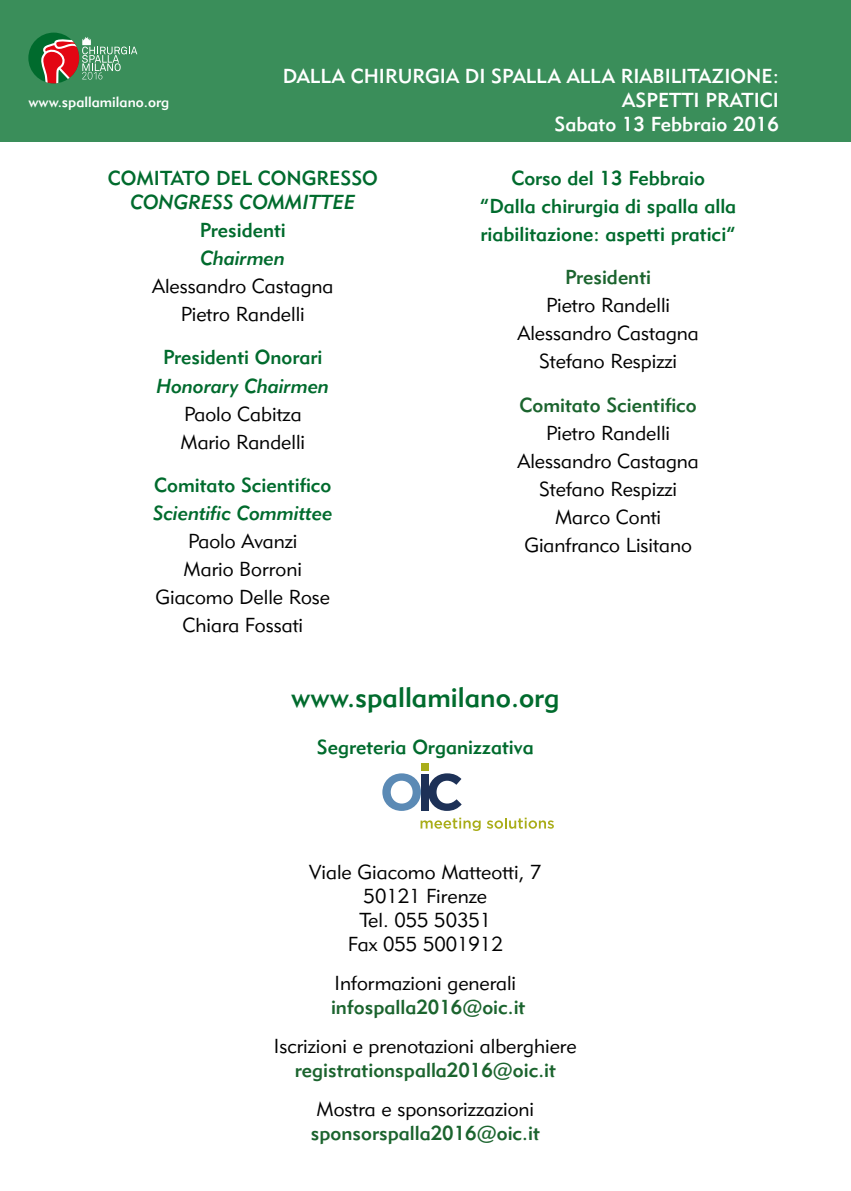
<style>
.page{position:relative;width:851px;height:1191px;background:#fff}
.page>*{position:absolute;margin:0;border:0;box-sizing:border-box;transform-origin:0 0}
.t1{font:28px "Geometric 415 BT Medium A";color:#006b2d}
.t2{font:20px/28px "Geometric 415 BT Lite A";color:#000;text-align:center}
.t3{font:20px/28px "Geometric 415 BT Medium A";color:#006b2d;text-align:center}
.t4{font:20px "Geometric 415 BT Medium A";color:#1b642e}
.t5{font:20px/24px "Geometric 415 BT Medium A";color:#fff;text-align:right}
.t6{font:20px "Geometric 415 BT Medium Italic A";color:#006b2d}
.t7{font:14.6px "Geometric 415 BT Medium A";color:#fff}
</style>
<div class="page">
<div style="left:0;top:0;width:850px;height:142px;background:#3a8e5a"></div>
<div style="left:28px;top:33px;width:51px;height:50px;background:#006b2d;border-radius:50%"></div>
<svg style="left:41px;top:37px;width:96px;height:46px"></svg>
<svg style="left:420px;top:817px;width:60px;height:14px"></svg>
<svg style="left:487px;top:817px;width:66px;height:11px"></svg>
<svg style="left:382px;top:773px;width:39px;height:38px"></svg>
<div style="left:421px;top:774px;width:8px;height:36px;background:#1d3157"></div>
<div style="left:421px;top:763px;width:8px;height:8px;background:#a9ad19"></div>
<svg style="left:428px;top:773px;width:33px;height:38px"></svg>
<p class="t7" style="left:28px;top:92px;width:142px">www.spallamilano.org</p>
<p class="t5" style="left:282px;top:64px;width:497px">DALLA CHIRURGIA DI SPALLA ALLA RIABILITAZIONE:<br>ASPETTI PRATICI<br>Sabato 13 Febbraio 2016</p>
<p class="t3" style="left:108px;top:164px;width:271px">COMITATO DEL CONGRESSO</p>
<p class="t6" style="left:130px;top:190px;width:226px">CONGRESS COMMITTEE</p>
<p class="t3" style="left:200px;top:216px;width:87px">Presidenti</p>
<p class="t6" style="left:200px;top:246px;width:86px">Chairmen</p>
<p class="t2" style="left:152px;top:272px;width:183px">Alessandro Castagna<br>Pietro Randelli</p>
<p class="t3" style="left:163px;top:343px;width:161px">Presidenti Onorari</p>
<p class="t6" style="left:156px;top:373px;width:174px">Honorary Chairmen</p>
<p class="t2" style="left:180px;top:399px;width:126px;text-align:left">Paolo Cabitza<br>Mario Randelli</p>
<p class="t3" style="left:154px;top:470px;width:179px">Comitato Scientifico</p>
<p class="t6" style="left:153px;top:500px;width:181px">Scientific Committee</p>
<p class="t2" style="left:155px;top:526px;width:176px">Paolo Avanzi<br>Mario Borroni<br>Giacomo Delle Rose<br>Chiara Fossati</p>
<p class="t3" style="left:480px;top:164px;width:258px">Corso del 13 Febbraio<br>“Dalla chirurgia di spalla alla riabilitazione: aspetti pratici”</p>
<p class="t4" style="left:565px;top:265px;width:87px">Presidenti</p>
<p class="t2" style="left:517px;top:291px;width:183px">Pietro Randelli<br>Alessandro Castagna<br>Stefano Respizzi</p>
<p class="t4" style="left:519px;top:392px;width:179px">Comitato Scientifico</p>
<p class="t2" style="left:517px;top:418px;width:183px">Pietro Randelli<br>Alessandro Castagna<br>Stefano Respizzi<br>Marco Conti<br>Gianfranco Lisitano</p>
<h1 class="t1" style="left:291px;top:680px;width:270px">www.spallamilano.org</h1>
<p class="t3" style="left:317px;top:732px;width:218px">Segreteria Organizzativa</p>
<p class="t2" style="left:309px;top:859px;width:234px;line-height:24px">Viale Giacomo Matteotti, 7<br>50121 Firenze<br>Tel. 055 50351<br>Fax 055 5001912</p>
<p class="t2" style="left:334px;top:968px;width:183px">Informazioni generali</p>
<p class="t4" style="left:331px;top:994px;width:196px">infospalla2016@oic.it</p>
<p class="t2" style="left:274px;top:1031px;width:304px">Iscrizioni e prenotazioni alberghiere</p>
<p class="t4" style="left:295px;top:1057px;width:263px">registrationspalla2016@oic.it</p>
<p class="t2" style="left:316px;top:1094px;width:219px">Mostra e sponsorizzazioni</p>
<p class="t4" style="left:311px;top:1120px;width:230px">sponsorspalla2016@oic.it</p>
</div>
